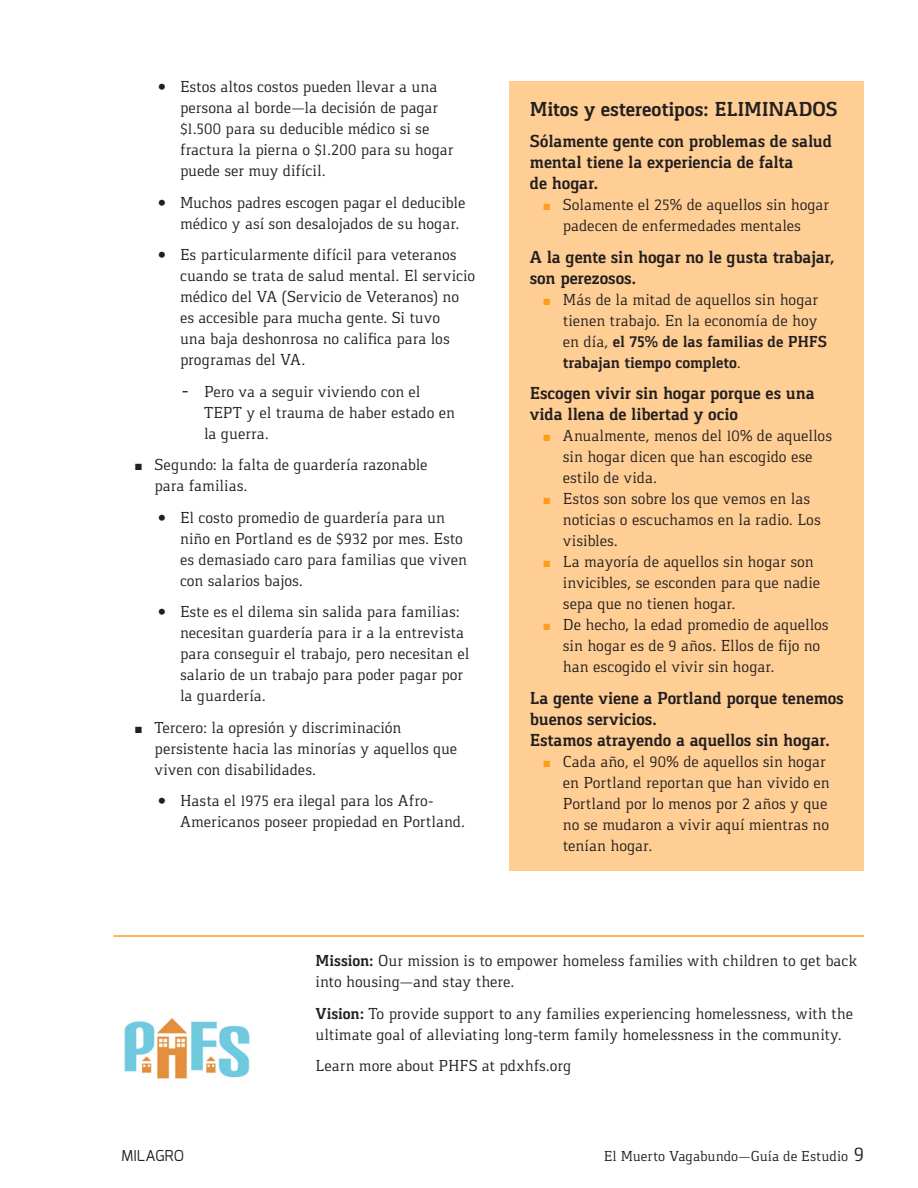
<style>
.page{position:relative;width:918px;height:1188px;background:#fff}
.page>*{position:absolute;margin:0;border:0;box-sizing:border-box;transform-origin:0 0}
.MTG_SG_BodyText{font:700 21px "Gaspar";letter-spacing:-.005em;color:#231f20}
.MTG_SG_BodyText-2{font:700 18px/21px "Gaspar";letter-spacing:-.005em;color:#231f20}
.MTG_SG_BodyText-3{font:16.5px/21px "Gaspar";letter-spacing:-.005em;color:#231f20}
.t1{font:15px "Gaspar";color:#231f20}
.t2{font:15px "Exo";letter-spacing:.005em;color:#231f20}
.s1{font-family:"Verdana"}
.s2{color:#ff9d1b}
.s3{font-weight:700}
.s4{font-size:21px}
</style>
<div class="page">
<div style="left:510px;top:81px;width:354px;height:790px;background:#ffce94"></div>
<img style="left:124px;top:1018px;width:126px;height:61px">
<hr style="left:113px;top:935px;width:751px;height:2px;background:#ff9d1b">
<p class="MTG_SG_BodyText-3" style="left:180px;top:76px;width:275px;text-indent:-22px"><span class="s1">•</span> Estos altos costos pueden llevar a una persona al borde—la decisión de pagar $1.500 para su deducible médico si se fractura la pierna o $1.200 para su hogar puede ser muy difícil.</p>
<p class="MTG_SG_BodyText-3" style="left:180px;top:192px;width:287px;text-indent:-22px"><span class="s1">•</span> Muchos padres escogen pagar el deducible médico y así son desalojados de su hogar.</p>
<p class="MTG_SG_BodyText-3" style="left:180px;top:244px;width:297px;text-indent:-22px"><span class="s1">•</span> Es particularmente difícil para veteranos cuando se trata de salud mental. El servicio médico del VA (Servicio de Veteranos) no es accesible para mucha gente. Si tuvo<br>una baja deshonrosa no califica para los programas del VA.</p>
<p class="MTG_SG_BodyText-3" style="left:204px;top:381px;width:253px;text-indent:-22px"><span class="s1">-</span> Pero va a seguir viviendo con el<br>TEPT y el trauma de haber estado en la guerra.</p>
<p class="MTG_SG_BodyText-3" style="left:154px;top:454px;width:275px;text-indent:-20px">■ Segundo: la falta de guardería razonable para familias.</p>
<p class="MTG_SG_BodyText-3" style="left:180px;top:507px;width:289px;text-indent:-22px"><span class="s1">•</span> El costo promedio de guardería para un niño en Portland es de $932 por mes. Esto es demasiado caro para familias que viven con salarios bajos.</p>
<p class="MTG_SG_BodyText-3" style="left:180px;top:601px;width:291px;text-indent:-22px"><span class="s1">•</span> Este es el dilema sin salida para familias: necesitan guardería para ir a la entrevista para conseguir el trabajo, pero necesitan el salario de un trabajo para poder pagar por la guardería.</p>
<p class="MTG_SG_BodyText-3" style="left:154px;top:717px;width:304px;text-indent:-20px">■ Tercero: la opresión y discriminación persistente hacia las minorías y aquellos que viven con disabilidades.</p>
<p class="MTG_SG_BodyText-3" style="left:180px;top:790px;width:287px;text-indent:-22px"><span class="s1">•</span> Hasta el 1975 era ilegal para los Afro-<br>Americanos poseer propiedad en Portland.</p>
<p class="MTG_SG_BodyText" style="left:530px;top:97px;width:309px">Mitos y estereotipos: ELIMINADOS</p>
<p class="MTG_SG_BodyText-2" style="left:530px;top:131px;width:304px">Sólamente gente con problemas de salud mental tiene la experiencia de falta<br>de hogar.</p>
<p class="MTG_SG_BodyText-3" style="left:543px;top:194px;width:287px;text-align:center"><span class="s2">■</span> Solamente el 25% de aquellos sin hogar padecen de enfermedades mentales</p>
<p class="MTG_SG_BodyText-2" style="left:530px;top:246px;width:307px">A la gente sin hogar no le gusta trabajar, son perezosos.</p>
<p class="MTG_SG_BodyText-3" style="left:563px;top:289px;width:266px;text-indent:-20px"><span class="s2">■</span> Más de la mitad de aquellos sin hogar tienen trabajo. En la economía de hoy en día, <span class="s3">el 75% de las familias de PHFS trabajan tiempo completo</span>.</p>
<p class="MTG_SG_BodyText-2" style="left:530px;top:383px;width:286px">Escogen vivir sin hogar porque es una vida llena de libertad y ocio</p>
<p class="MTG_SG_BodyText-3" style="left:563px;top:425px;width:271px;text-indent:-20px"><span class="s2">■</span> Anualmente, menos del 10% de aquellos sin hogar dicen que han escogido ese estilo de vida.</p>
<p class="MTG_SG_BodyText-3" style="left:563px;top:488px;width:259px;text-indent:-20px"><span class="s2">■</span> Estos son sobre los que vemos en las noticias o escuchamos en la radio. Los visibles.</p>
<p class="MTG_SG_BodyText-3" style="left:563px;top:551px;width:259px;text-indent:-20px"><span class="s2">■</span> La mayoría de aquellos sin hogar son invicibles, se esconden para que nadie sepa que no tienen hogar.</p>
<p class="MTG_SG_BodyText-3" style="left:563px;top:614px;width:267px;text-indent:-20px"><span class="s2">■</span> De hecho, la edad promedio de aquellos sin hogar es de 9 años. Ellos de fijo no han escogido el vivir sin hogar.</p>
<p class="MTG_SG_BodyText-2" style="left:530px;top:687px;width:315px">La gente viene a Portland porque tenemos buenos servicios.</p>
<p class="MTG_SG_BodyText-2" style="left:530px;top:729px;width:302px">Estamos atrayendo a aquellos sin hogar.</p>
<p class="MTG_SG_BodyText-3" style="left:563px;top:751px;width:268px;text-indent:-20px"><span class="s2">■</span> Cada año, el 90% de aquellos sin hogar en Portland reportan que han vivido en<br>Portland por lo menos por 2 años y que no se mudaron a vivir aquí mientras no tenían hogar.</p>
<p class="MTG_SG_BodyText-3" style="left:316px;top:950px;width:543px"><span class="s3">Mission:</span> Our mission is to empower homeless families with children to get back into housing—and stay there.</p>
<p class="MTG_SG_BodyText-3" style="left:316px;top:1003px;width:539px"><span class="s3">Vision:</span> To provide support to any families experiencing homelessness, with the ultimate goal of alleviating long-term family homelessness in the community.</p>
<p class="MTG_SG_BodyText-3" style="left:316px;top:1055px;width:257px">Learn more about PHFS at pdxhfs.org</p>
<p class="t2" style="left:122px;top:1146px;width:64px">MILAGRO</p>
<p class="t1" style="left:604px;top:1148px;width:262px">El Muerto Vagabundo—Guía de Estudio <span class="s4">9</span></p>
</div>
